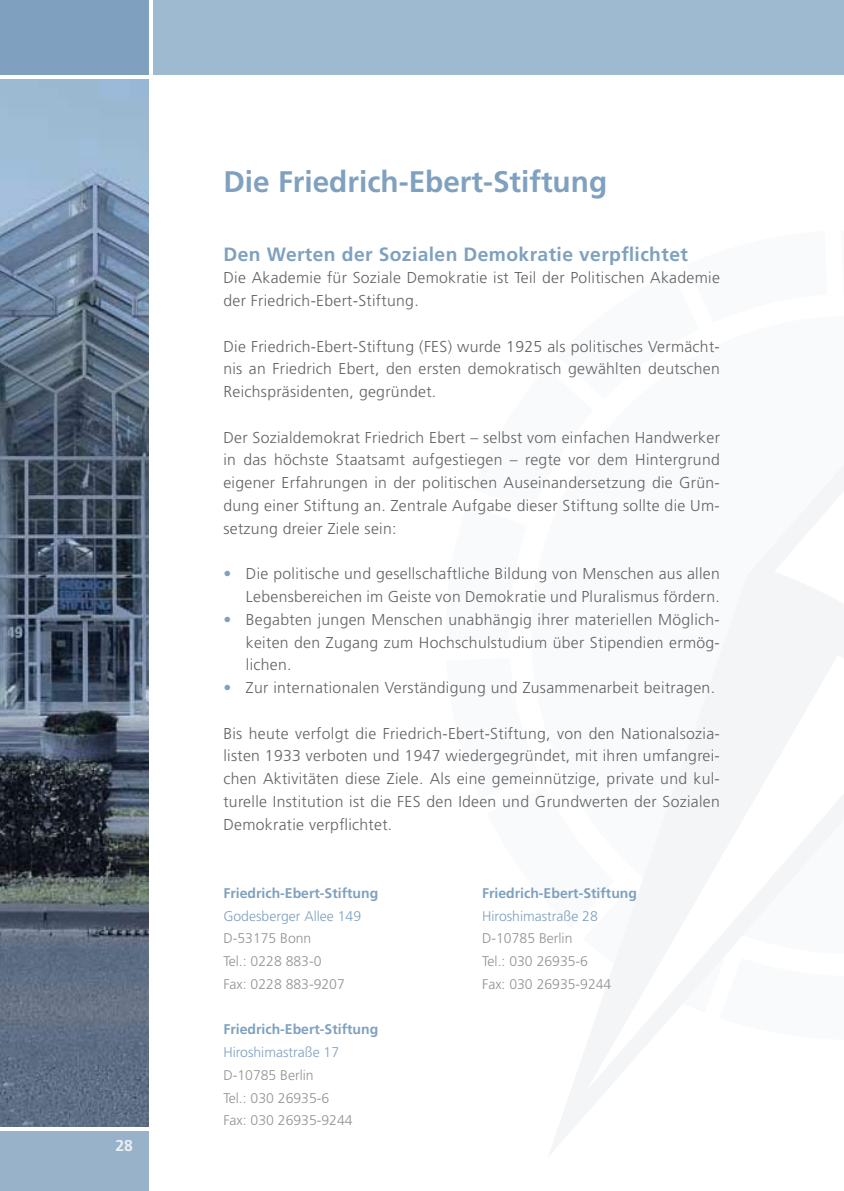
<style>
.page{position:relative;width:844px;height:1191px;background:#fff}
.page>*{position:absolute;margin:0;border:0;box-sizing:border-box;transform-origin:0 0}
.t1{font:700 29.75px "Frutiger LT Std";color:#7fa1bf}
.t2{font:700 19.25px "Frutiger LT Std";letter-spacing:.02em;color:#7fa1bf}
.t3{font:300 15.75px/22.8px "Frutiger LT Std";letter-spacing:.02em;color:#636363;text-align:justify}
.t4{font:700 15.75px "Frutiger LT Std";color:#e9eff4}
.t5{font:300 14px/22.8px "Frutiger LT Std";color:#939393}
.t6{font:700 14px "Frutiger LT Std";color:#7ea1bf}
.t7{font:300 14px "Frutiger LT Std";color:#7ea1bf}
.s1{color:#7fa1bf}
</style>
<div class="page">
<svg style="left:549px;top:645px;width:294px;height:510px"></svg>
<svg style="left:586px;top:655px;width:257px;height:435px"></svg>
<svg style="left:724px;top:466px;width:119px;height:179px"></svg>
<div style="left:154px;top:0;width:689px;height:74px;background:#9ebad0"></div>
<div style="left:0;top:0;width:149px;height:74px;background:#7fa1bf"></div>
<div style="left:0;top:1131px;width:149px;height:60px;background:#98b2ca"></div>
<img style="left:0;top:79px;width:149px;height:1047px">
<p class="t4" style="left:115px;top:1136px;width:19px">28</p>
<h1 class="t1" style="left:223px;top:164px;width:385px">Die Friedrich-Ebert-Stiftung</h1>
<p class="t2" style="left:223px;top:243px;width:466px">Den Werten der Sozialen Demokratie verpflichtet</p>
<p class="t3" style="left:223px;top:267px;width:498px">Die Akademie für Soziale Demokratie ist Teil der Politischen Akademie der Friedrich-Ebert-Stiftung.</p>
<p class="t3" style="left:223px;top:335px;width:498px">Die Friedrich-Ebert-Stiftung (FES) wurde 1925 als politisches Vermächt&shy;nis an Friedrich Ebert, den ersten demokratisch gewählten deutschen Reichspräsidenten, gegründet.</p>
<p class="t3" style="left:223px;top:426px;width:498px">Der Sozialdemokrat Friedrich Ebert – selbst vom einfachen Handwerker in das höchste Staatsamt aufgestiegen – regte vor dem Hintergrund eigener Erfahrungen in der politischen Auseinandersetzung die Grün&shy;dung einer Stiftung an. Zentrale Aufgabe dieser Stiftung sollte die Um&shy;setzung dreier Ziele sein:</p>
<p class="t3" style="left:223px;top:562px;width:498px;text-align:right"><span class="s1">•</span> Die politische und gesellschaftliche Bildung von Menschen aus allen<br>Lebensbereichen im Geiste von Demokratie und Pluralismus fördern.</p>
<p class="t3" style="left:246px;top:608px;width:475px;text-indent:-22px"><span class="s1">•</span> Begabten jungen Menschen unabhängig ihrer materiellen Möglich&shy;keiten den Zugang zum Hochschulstudium über Stipendien ermög&shy;lichen.</p>
<p class="t3" style="left:223px;top:676px;width:493px"><span class="s1">•</span> Zur internationalen Verständigung und Zusammenarbeit beitragen.</p>
<p class="t3" style="left:223px;top:722px;width:498px">Bis heute verfolgt die Friedrich-Ebert-Stiftung, von den Nationalsozia&shy;listen 1933 verboten und 1947 wiedergegründet, mit ihren umfangrei&shy;chen Aktivitäten diese Ziele. Als eine gemeinnützige, private und kul&shy;turelle Institution ist die FES den Ideen und Grundwerten der Sozialen Demokratie verpflichtet.</p>
<p class="t6" style="left:223px;top:884px;width:156px">Friedrich-Ebert-Stiftung</p>
<p class="t7" style="left:223px;top:908px;width:139px">Godesberger Allee 149</p>
<p class="t5" style="left:223px;top:927px;width:123px">D-53175 Bonn<br>Tel.: 0228 883-0<br>Fax: 0228 883-9207</p>
<p class="t6" style="left:223px;top:1021px;width:156px">Friedrich-Ebert-Stiftung</p>
<p class="t7" style="left:223px;top:1044px;width:117px">Hiroshimastraße 17</p>
<p class="t5" style="left:223px;top:1064px;width:131px">D-10785 Berlin<br>Tel.: 030 26935-6<br>Fax: 030 26935-9244</p>
<p class="t6" style="left:482px;top:884px;width:156px">Friedrich-Ebert-Stiftung</p>
<p class="t7" style="left:482px;top:908px;width:117px">Hiroshimastraße 28</p>
<p class="t5" style="left:482px;top:927px;width:131px">D-10785 Berlin<br>Tel.: 030 26935-6<br>Fax: 030 26935-9244</p>
</div>
